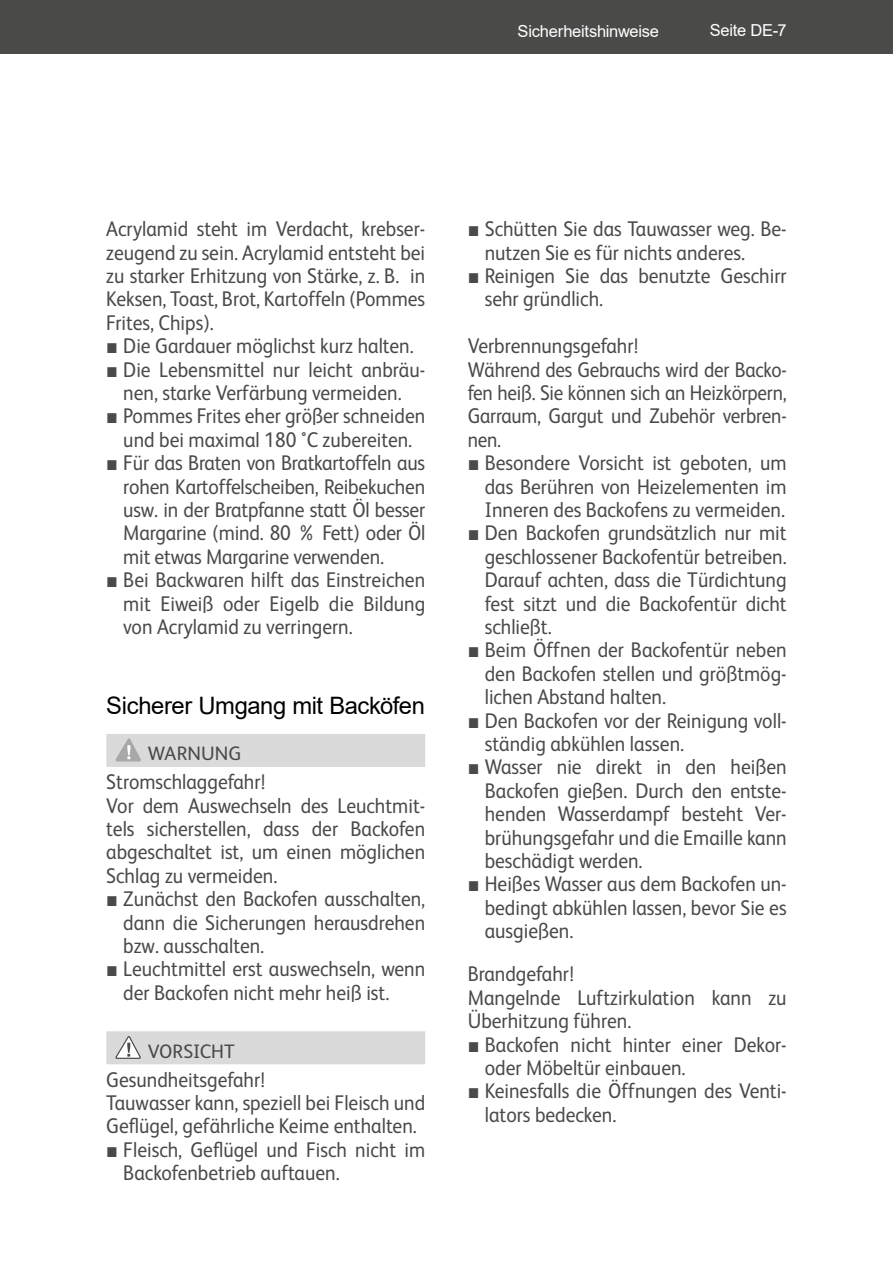
<style>
.page{position:relative;width:893px;height:1263px;background:#fff}
.page>*{position:absolute;margin:0;border:0;box-sizing:border-box;transform-origin:0 0}
.t1{font:24px "Arial";letter-spacing:-.015em;color:#000}
.t2{font:21.3px/23.4px "FS Albert";color:#4a4a49;scale:.92 1}
.t3{font:19.5px "FS Albert";letter-spacing:.005em;color:#4a4a49}
.t4{font:16.5px "Arial";letter-spacing:-.015em;color:#fff}
.s1{font-family:"Arial"}
</style>
<div class="page">
<div style="left:0;top:0;width:893px;height:54px;background:#4a4a49"></div>
<div style="left:106px;top:734px;width:319px;height:33px;background:#dadada"></div>
<div style="left:106px;top:1031px;width:319px;height:33px;background:#dadada"></div>
<svg style="left:116px;top:738px;width:25px;height:24px"></svg>
<svg style="left:116px;top:1036px;width:25px;height:23px"></svg>
<p class="t4" style="left:518px;top:20px;width:143px">Sicherheitshinweise</p>
<p class="t4" style="left:710px;top:19px;width:78px">Seite DE-7</p>
<p class="t2" style="left:106px;top:216px;width:348px;text-align:justify">Acrylamid steht im Verdacht, krebser&shy;zeugend zu sein. Acrylamid entsteht bei zu starker Erhitzung von Stärke, z. B. in Keksen, Toast, Brot, Kartoffeln (Pommes Frites, Chips).</p>
<p class="t2" style="left:106px;top:333px;width:336px"><span class="s1">■</span> Die Gardauer möglichst kurz halten.</p>
<p class="t2" style="left:106px;top:356px;width:348px;text-align:center"><span class="s1">■</span> Die Lebensmittel nur leicht anbräu&shy;nen, starke Verfärbung vermeiden.</p>
<p class="t2" style="left:106px;top:403px;width:348px;text-align:center"><span class="s1">■</span> Pommes Frites eher größer schneiden und bei maximal 180 °C zubereiten.</p>
<p class="t2" style="left:123px;top:450px;width:330px;text-align:justify;text-indent:-17px"><span class="s1">■</span> Für das Braten von Bratkartoffeln aus rohen Kartoffelscheiben, Reibekuchen usw. in der Bratpfanne statt Öl besser Margarine (mind. 80 % Fett) oder Öl mit etwas Margarine verwenden.</p>
<p class="t2" style="left:123px;top:567px;width:330px;text-align:justify;text-indent:-17px"><span class="s1">■</span> Bei Backwaren hilft das Einstreichen mit Eiweiß oder Eigelb die Bildung von Acrylamid zu verringern.</p>
<p class="t1" style="left:106px;top:689px;width:320px">Sicherer Umgang mit Backöfen</p>
<p class="t3" style="left:148px;top:741px;width:95px">WARNUNG</p>
<p class="t2" style="left:106px;top:769px;width:348px">Stromschlaggefahr!<br>Vor dem Auswechseln des Leuchtmit&shy;tels sicherstellen, dass der Backofen abgeschaltet ist, um einen möglichen<br>Schlag zu vermeiden.</p>
<p class="t2" style="left:123px;top:886px;width:330px;text-align:justify;text-indent:-17px"><span class="s1">■</span> Zunächst den Backofen ausschalten, dann die Sicherungen herausdrehen bzw. ausschalten.</p>
<p class="t2" style="left:123px;top:956px;width:330px;text-indent:-17px"><span class="s1">■</span> Leuchtmittel erst auswechseln, wenn der Backofen nicht mehr heiß ist.</p>
<p class="t3" style="left:148px;top:1038px;width:89px">VORSICHT</p>
<p class="t2" style="left:106px;top:1066px;width:348px">Gesundheitsgefahr!<br>Tauwasser kann, speziell bei Fleisch und<br>Geflügel, gefährliche Keime enthalten.</p>
<p class="t2" style="left:123px;top:1137px;width:330px;text-indent:-17px"><span class="s1">■</span> Fleisch, Geflügel und Fisch nicht im<br>Backofenbetrieb auftauen.</p>
<p class="t2" style="left:485px;top:216px;width:330px;text-indent:-17px"><span class="s1">■</span> Schütten Sie das Tauwasser weg. Be&shy;nutzen Sie es für nichts anderes.</p>
<p class="t2" style="left:485px;top:263px;width:330px;text-indent:-17px"><span class="s1">■</span> Reinigen Sie das benutzte Geschirr sehr gründlich.</p>
<p class="t2" style="left:468px;top:333px;width:348px">Verbrennungsgefahr!<br>Während des Gebrauchs wird der Backo&shy;fen heiß. Sie können sich an Heizkörpern,<br>Garraum, Gargut und Zubehör verbren&shy;nen.</p>
<p class="t2" style="left:485px;top:450px;width:330px;text-align:justify;text-indent:-17px"><span class="s1">■</span> Besondere Vorsicht ist geboten, um das Berühren von Heizelementen im Inneren des Backofens zu vermeiden.</p>
<p class="t2" style="left:485px;top:520px;width:330px;text-align:justify;text-indent:-17px"><span class="s1">■</span> Den Backofen grundsätzlich nur mit geschlossener Backofentür betreiben.<br>Darauf achten, dass die Türdichtung fest sitzt und die Backofentür dicht schließt.</p>
<p class="t2" style="left:485px;top:637px;width:330px;text-align:justify;text-indent:-17px"><span class="s1">■</span> Beim Öffnen der Backofentür neben den Backofen stellen und größtmög&shy;lichen Abstand halten.</p>
<p class="t2" style="left:485px;top:707px;width:330px;text-indent:-17px"><span class="s1">■</span> Den Backofen vor der Reinigung voll&shy;ständig abkühlen lassen.</p>
<p class="t2" style="left:485px;top:754px;width:330px;text-align:justify;text-indent:-17px"><span class="s1">■</span> Wasser nie direkt in den heißen Backofen gießen. Durch den entste&shy;henden Wasserdampf besteht Ver&shy;brühungsgefahr und die Emaille kann beschädigt werden.</p>
<p class="t2" style="left:485px;top:871px;width:330px;text-align:justify;text-indent:-17px"><span class="s1">■</span> Heißes Wasser aus dem Backofen un&shy;bedingt abkühlen lassen, bevor Sie es ausgießen.</p>
<p class="t2" style="left:468px;top:961px;width:348px">Brandgefahr!<br>Mangelnde Luftzirkulation kann zu<br>Überhitzung führen.</p>
<p class="t2" style="left:485px;top:1031px;width:330px;text-indent:-17px"><span class="s1">■</span> Backofen nicht hinter einer Dekor&shy;oder Möbeltür einbauen.</p>
<p class="t2" style="left:485px;top:1078px;width:330px;text-indent:-17px"><span class="s1">■</span> Keinesfalls die Öffnungen des Venti&shy;lators bedecken.</p>
</div>
